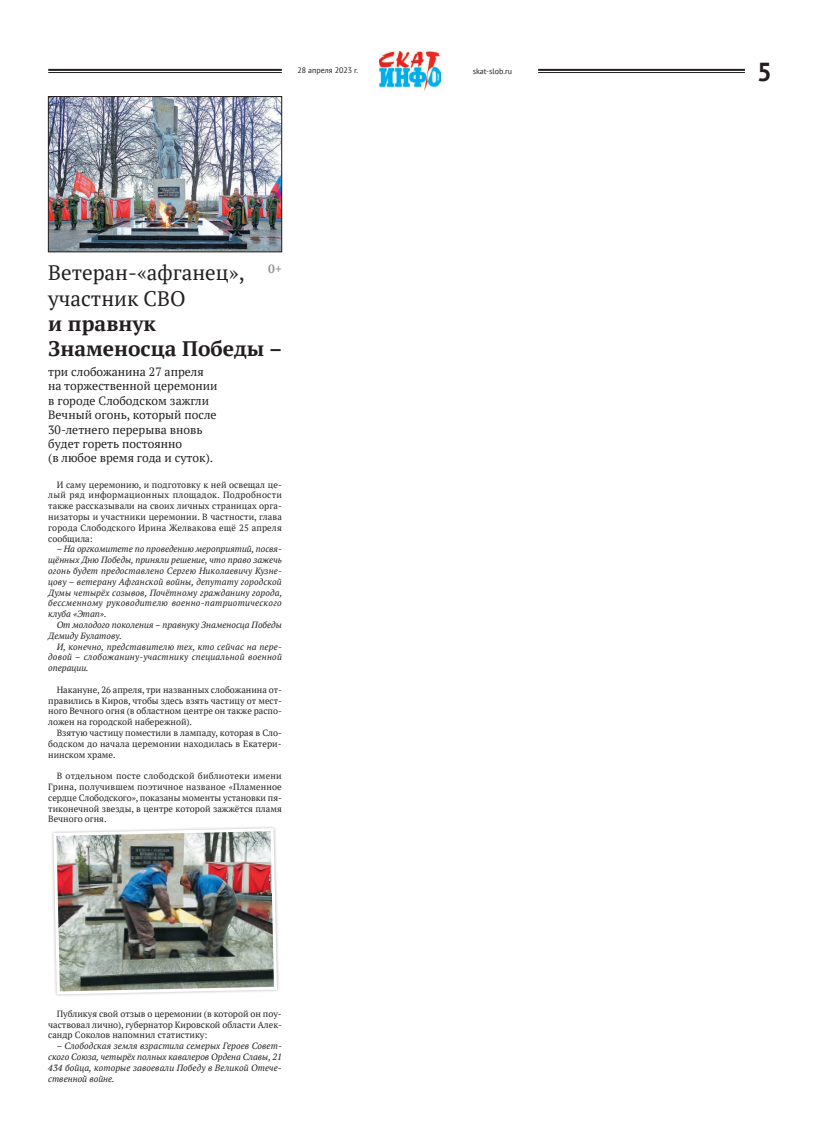
<style>
.page{position:relative;width:820px;height:1134px;background:#fff}
.page>*{position:absolute;margin:0;border:0;box-sizing:border-box;transform-origin:0 0}
.t1{font:700 26px "PT Sans";color:#231f20}
.t2{font:21px/25.2px "PT Serif";color:#231f20}
.t3{font:700 21px/25.2px "PT Serif";color:#231f20}
.t4{font:12px/14.4px "PT Serif";color:#231f20}
.t5{font:700 12px "PT Serif";color:#939598}
.t6{font:9px/10.8px "PT Serif";color:#231f20;text-align:justify}
.t7{font:italic 9px/10.8px "PT Serif";letter-spacing:.01em;color:#231f20;text-align:justify}
.t8{font:8px "PT Sans";color:#231f20}
</style>
<div class="page">
<img style="left:379px;top:51px;width:61px;height:40px">
<hr style="left:538px;top:69px;width:206px;height:2px;background:#231f20">
<hr style="left:538px;top:72px;width:206px;height:1px;background:#231f20">
<hr style="left:48px;top:69px;width:234px;height:2px;background:#231f20">
<hr style="left:48px;top:72px;width:234px;height:1px;background:#231f20">
<img style="left:50px;top:98px;width:230px;height:152px">
<div style="left:48px;top:96px;width:234px;height:156px;border:1px solid #231f20"></div>
<img style="left:52px;top:827px;width:226px;height:169px">
<p class="t8" style="left:297px;top:65px;width:62px">28 апреля 2023 г.</p>
<p class="t8" style="left:472px;top:66px;width:41px">skat-slob.ru</p>
<h1 class="t1" style="left:756px;top:54px;width:16px">5</h1>
<h2 class="t2" style="left:48px;top:260px;width:198px">Ветеран-«афганец», участник СВО</h2>
<h2 class="t3" style="left:48px;top:310px;width:236px">и правнук<br>Знаменосца Победы –</h2>
<h3 class="t4" style="left:48px;top:364px;width:171px">три слобожанина 27 апреля на торжественной церемонии в городе Слободском зажгли<br>Вечный огонь, который после<br>30-летнего перерыва вновь будет гореть постоянно<br>(в любое время года и суток).</h3>
<p class="t6" style="left:48px;top:479px;width:235px;text-indent:9px">И саму церемонию, и подготовку к ней освещал це&shy;лый ряд информационных площадок. Подробности также рассказывали на своих личных страницах орга&shy;низаторы и участники церемонии. В частности, глава города Слободского Ирина Желвакова ещё 25 апреля сообщила:</p>
<p class="t7" style="left:48px;top:544px;width:235px;text-indent:9px">– На оргкомитете по проведению мероприятий, посвя&shy;щённых Дню Победы, приняли решение, что право зажечь огонь будет предоставлено Сергею Николаевичу Кузне&shy;цову – ветерану Афганской войны, депутату городской Думы четырёх созывов, Почётному гражданину города, бессменному руководителю военно-патриотического клуба «Этап».</p>
<p class="t7" style="left:48px;top:619px;width:235px;text-indent:9px">От молодого поколения – правнуку Знаменосца Победы<br>Демиду Булатову.</p>
<p class="t7" style="left:48px;top:641px;width:235px;text-indent:9px">И, конечно, представителю тех, кто сейчас на пере&shy;довой – слобожанину-участнику специальной военной операции.</p>
<p class="t6" style="left:48px;top:684px;width:235px;text-indent:9px">Накануне, 26 апреля, три названных слобожанина от&shy;правились в Киров, чтобы здесь взять частицу от мест&shy;ного Вечного огня (в областном центре он также распо&shy;ложен на городской набережной).</p>
<p class="t6" style="left:48px;top:727px;width:235px;text-indent:9px">Взятую частицу поместили в лампаду, которая в Сло&shy;бодском до начала церемонии находилась в Екатери&shy;нинском храме.</p>
<p class="t6" style="left:48px;top:770px;width:235px;text-indent:9px">В отдельном посте слободской библиотеки имени Грина, получившем поэтичное названое «Пламенное сердце Слободского», показаны моменты установки пя&shy;тиконечной звезды, в центре которой зажжётся пламя Вечного огня.</p>
<h3 class="t5" style="left:268px;top:261px;width:15px">0+</h3>
<p class="t6" style="left:48px;top:1008px;width:235px;text-indent:9px">Публикуя свой отзыв о церемонии (в которой он поу&shy;частвовал лично), губернатор Кировской области Алек&shy;сандр Соколов напомнил статистику:</p>
<p class="t7" style="left:48px;top:1040px;width:235px;text-indent:9px">– Слободская земля взрастила семерых Героев Совет&shy;ского Союза, четырёх полных кавалеров Ордена Славы, 21<br>434 бойца, которые завоевали Победу в Великой Отече&shy;ственной войне.</p>
</div>
